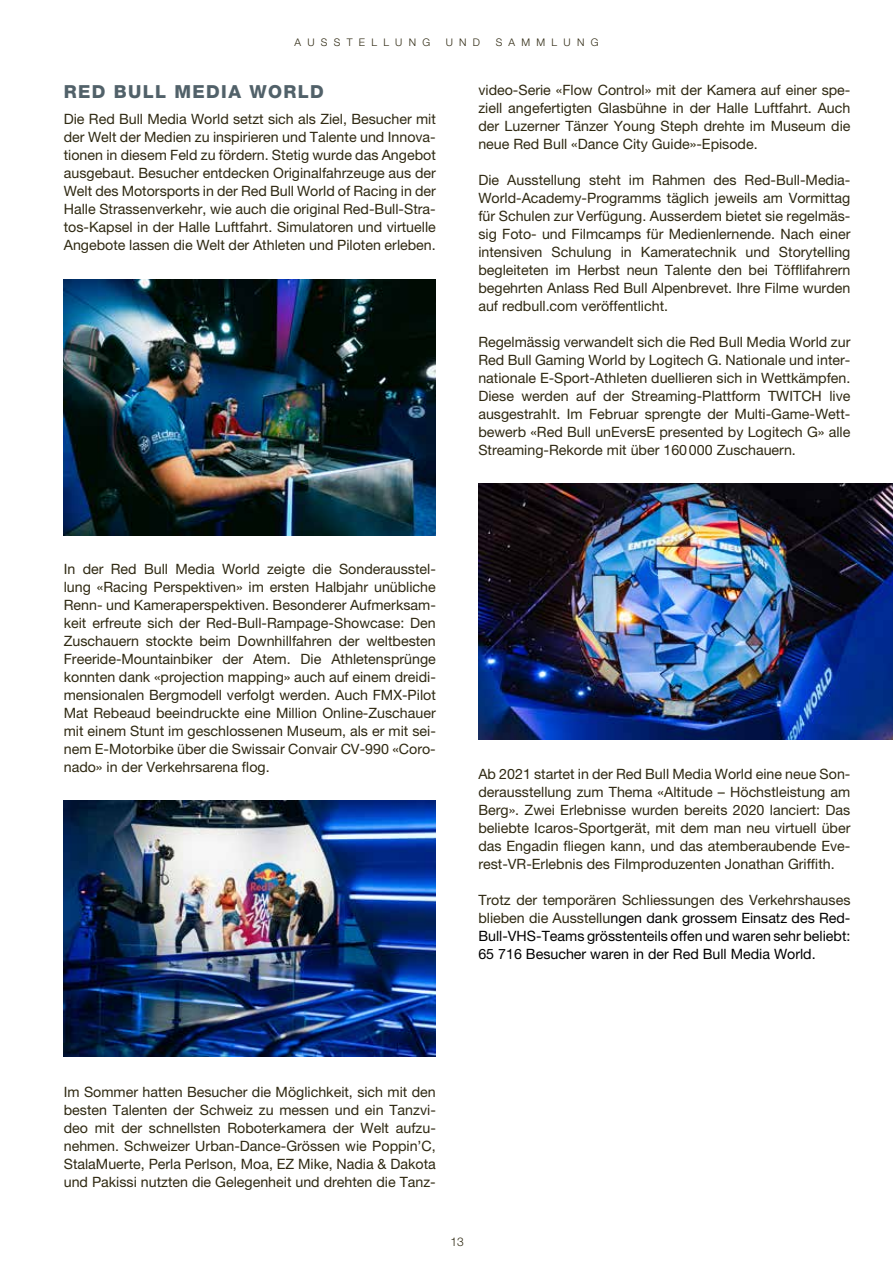
<style>
.page{position:relative;width:893px;height:1263px;background:#fff}
.page>*{position:absolute;margin:0;border:0;box-sizing:border-box;transform-origin:0 0}
.t1{font:800 18px "Helvetica Neue LT Std";letter-spacing:.075em;color:#516169}
.t2{font:14.25px/18px "Helvetica Neue LT Pro";color:#2f2912;text-align:justify}
.t3{font:14.25px/18px "Helvetica Neue LT Pro";color:#000;text-align:justify}
.t4{font:300 12px "Helvetica Neue LT Std";color:#2f2912}
.t5{font:300 10.5px "Helvetica Neue LT Std";letter-spacing:.6em;color:#2f2912}
.s1{color:#2f2912}
</style>
<div class="page">
<img style="left:478px;top:484px;width:415px;height:255px">
<img style="left:64px;top:280px;width:372px;height:255px">
<img style="left:64px;top:801px;width:372px;height:255px">
<p class="t5" style="left:294px;top:36px;width:137px">AUSSTELLUNG</p>
<p class="t5" style="left:446px;top:36px;width:36px">UND</p>
<p class="t5" style="left:496px;top:36px;width:104px">SAMMLUNG</p>
<p class="t1" style="left:64px;top:81px;width:261px">RED BULL MEDIA WORLD</p>
<p class="t2" style="left:64px;top:110px;width:374px">Die Red Bull Media World setzt sich als Ziel, Besucher mit der Welt der Medien zu inspirieren und Talente und Innova&shy;tionen in diesem Feld zu fördern. Stetig wurde das Angebot ausgebaut. Besucher entdecken Originalfahrzeuge aus der Welt des Motorsports in der Red Bull World of Racing in der Halle Strassenverkehr, wie auch die original Red-Bull-Stra&shy;tos-Kapsel in der Halle Luftfahrt. Simulatoren und virtuelle Angebote lassen die Welt der Athleten und Piloten erleben.</p>
<p class="t2" style="left:478px;top:81px;width:374px">video-Serie «Flow Control» mit der Kamera auf einer spe&shy;ziell angefertigten Glasbühne in der Halle Luftfahrt. Auch der Luzerner Tänzer Young Steph drehte im Museum die neue Red Bull «Dance City Guide»-Episode.</p>
<p class="t2" style="left:478px;top:171px;width:374px">Die Ausstellung steht im Rahmen des Red-Bull-Media-World-Academy-Programms täglich jeweils am Vormittag für Schulen zur Verfügung. Ausserdem bietet sie regelmäs&shy;sig Foto- und Filmcamps für Medienlernende. Nach einer intensiven Schulung in Kameratechnik und Storytelling begleiteten im Herbst neun Talente den bei Töfflifahrern begehrten Anlass Red Bull Alpenbrevet. Ihre Filme wurden auf redbull.com veröffentlicht.</p>
<p class="t2" style="left:478px;top:333px;width:374px">Regelmässig verwandelt sich die Red Bull Media World zur Red Bull Gaming World by Logitech G. Nationale und inter&shy;nationale E-Sport-Athleten duellieren sich in Wettkämpfen.<br>Diese werden auf der Streaming-Plattform TWITCH live ausgestrahlt. Im Februar sprengte der Multi-Game-Wett&shy;bewerb «Red Bull unEversE presented by Logitech G» alle Streaming-Rekorde mit über 160000 Zuschauern.</p>
<p class="t2" style="left:64px;top:560px;width:374px">In der Red Bull Media World zeigte die Sonderausstel&shy;lung «Racing Perspektiven» im ersten Halbjahr unübliche Renn- und Kameraperspektiven. Besonderer Aufmerksam&shy;keit erfreute sich der Red-Bull-Rampage-Showcase: Den Zuschauern stockte beim Downhillfahren der weltbesten Freeride-Mountainbiker der Atem. Die Athletensprünge konnten dank «projection mapping» auch auf einem dreidi&shy;mensionalen Bergmodell verfolgt werden. Auch FMX-Pilot Mat Rebeaud beeindruckte eine Million Online-Zuschauer mit einem Stunt im geschlossenen Museum, als er mit sei&shy;nem E-Motorbike über die Swissair Convair CV-990 «Coro&shy;nado» in der Verkehrsarena flog.</p>
<p class="t2" style="left:478px;top:765px;width:374px">Ab 2021 startet in der Red Bull Media World eine neue Son&shy;derausstellung zum Thema «Altitude – Höchstleistung am Berg». Zwei Erlebnisse wurden bereits 2020 lanciert: Das beliebte Icaros-Sportgerät, mit dem man neu virtuell über das Engadin fliegen kann, und das atemberaubende Eve&shy;rest-VR-Erlebnis des Filmproduzenten Jonathan Griffith.</p>
<p class="t3" style="left:478px;top:891px;width:374px"><span class="s1">Trotz der temporären Schliessungen des Verkehrshauses blieben die Ausstellu</span>ngen dank grossem Einsatz des Red-Bull-VHS-Teams grösstenteils offen und waren sehr beliebt:<br>65 716 Besucher waren in der Red Bull Media World.</p>
<p class="t2" style="left:64px;top:1082px;width:374px">Im Sommer hatten Besucher die Möglichkeit, sich mit den besten Talenten der Schweiz zu messen und ein Tanzvi&shy;deo mit der schnellsten Roboterkamera der Welt aufzu&shy;nehmen. Schweizer Urban-Dance-Grössen wie Poppin’C, StalaMuerte, Perla Perlson, Moa, EZ Mike, Nadia &amp; Dakota und Pakissi nutzten die Gelegenheit und drehten die Tanz-</p>
<p class="t4" style="left:450px;top:1234px;width:15px">13</p>
</div>
